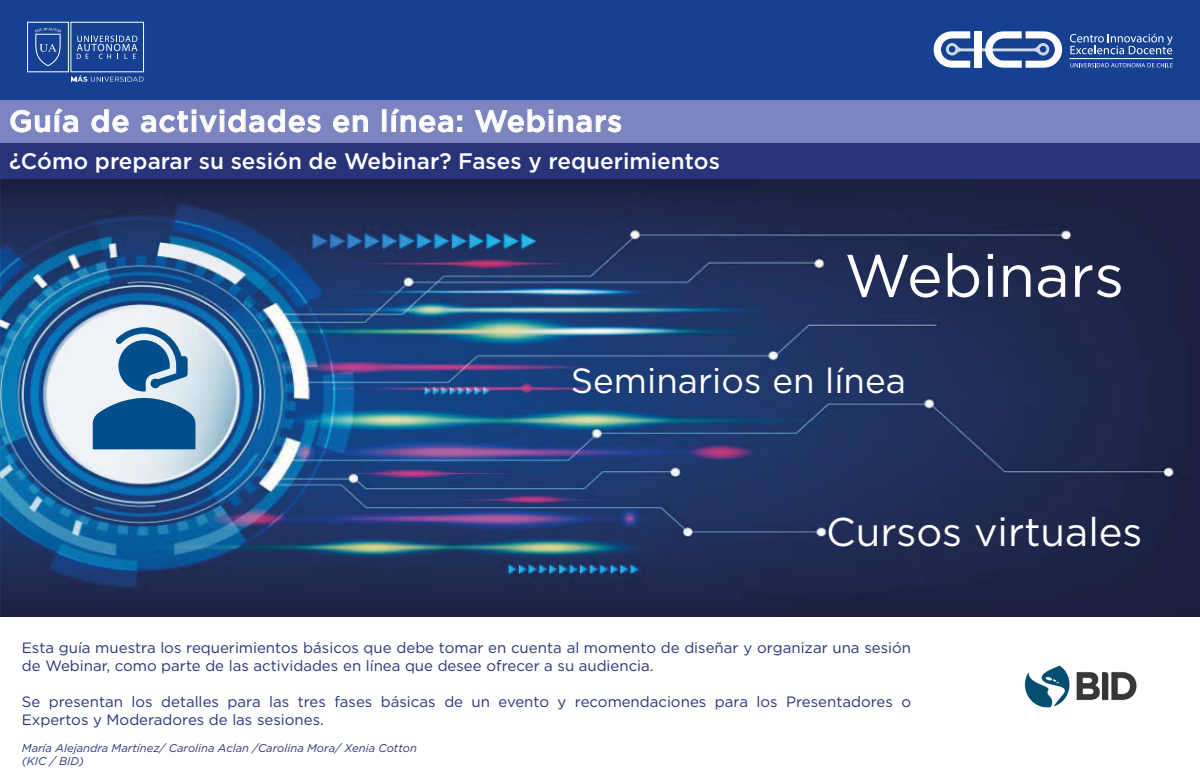
<style>
.page{position:relative;width:1200px;height:775px;background:#fff}
.page>*{position:absolute;margin:0;border:0;box-sizing:border-box;transform-origin:0 0}
.t1{font:60px "Gotham";color:#fff}
.t2{font:40px "Gotham";color:#fff}
.t3{font:35px "Gotham";color:#fff}
.t4{font:500 30px "Gotham";letter-spacing:.03em;color:#fff}
.t5{font:26.25px "Calibri";color:#fff}
.t6{font:500 22.5px "Gotham";color:#fff}
.t7{font:15px/18px "Gotham";color:#283479}
.t8{font:italic 11.25px/13.4px "Gotham";color:#283479}
</style>
<div class="page">
<div style="left:0;top:0;width:1200px;height:112px;background:#164192"></div>
<div style="left:27px;top:22px;width:42px;height:50px;border:1px solid #fff"></div>
<svg style="left:35px;top:28px;width:26px;height:38px"></svg>
<svg style="left:77px;top:36px;width:60px;height:23px"></svg>
<svg style="left:71px;top:75px;width:73px;height:7px"></svg>
<svg style="left:934px;top:31px;width:128px;height:37px"></svg>
<svg style="left:1070px;top:34px;width:103px;height:20px"></svg>
<hr style="left:1069px;top:58px;width:104px;height:1px;background:#fff">
<svg style="left:1070px;top:63px;width:103px;height:4px"></svg>
<div style="left:0;top:100px;width:1200px;height:44px;background:#7d85c1"></div>
<svg style="left:10px;top:108px;width:68px;height:25px"></svg>
<svg style="left:91px;top:109px;width:38px;height:24px"></svg>
<svg style="left:140px;top:109px;width:181px;height:24px"></svg>
<svg style="left:333px;top:115px;width:35px;height:18px"></svg>
<div style="left:382px;top:109px;width:4px;height:23px;border:1px solid #fff"></div>
<svg style="left:391px;top:108px;width:72px;height:25px"></svg>
<svg style="left:475px;top:109px;width:147px;height:24px"></svg>
<div style="left:0;top:143px;width:1200px;height:37px;background:#283479"></div>
<img style="left:0;top:180px;width:1200px;height:437px">
<svg style="left:93px;top:398px;width:102px;height:51px;background:#1e6297"></svg>
<svg style="left:116px;top:327px;width:72px;height:65px;background:#6493b7"></svg>
<img style="left:1024px;top:665px;width:113px;height:43px">
<h3 class="t4" style="left:9px;top:101px;width:615px">Guía de actividades en línea: Webinars</h3>
<h3 class="t6" style="left:9px;top:147px;width:713px">¿Cómo preparar su sesión de Webinar? Fases y requerimientos</h3>
<h1 class="t1" style="left:844px;top:237px;width:281px">Webinars</h1>
<h3 class="t3" style="left:571px;top:358px;width:337px">Seminarios en línea</h3>
<h3 class="t5" style="left:765px;top:361px;width:210px">Seminarios en línea</h3>
<h2 class="t2" style="left:826px;top:506px;width:318px">Cursos virtuales</h2>
<p class="t7" style="left:22px;top:638px;width:891px">Esta guía muestra los requerimientos básicos que debe tomar en cuenta al momento de diseñar y organizar una sesión de Webinar, como parte de las actividades en línea que desee ofrecer a su audiencia.</p>
<p class="t7" style="left:22px;top:692px;width:891px">Se presentan los detalles para las tres fases básicas de un evento y recomendaciones para los Presentadores o<br>Expertos y Moderadores de las sesiones.</p>
<p class="t8" style="left:22px;top:741px;width:397px">María Alejandra Martínez/ Carolina Aclan /Carolina Mora/ Xenia Cotton (KIC / BID)</p>
</div>
